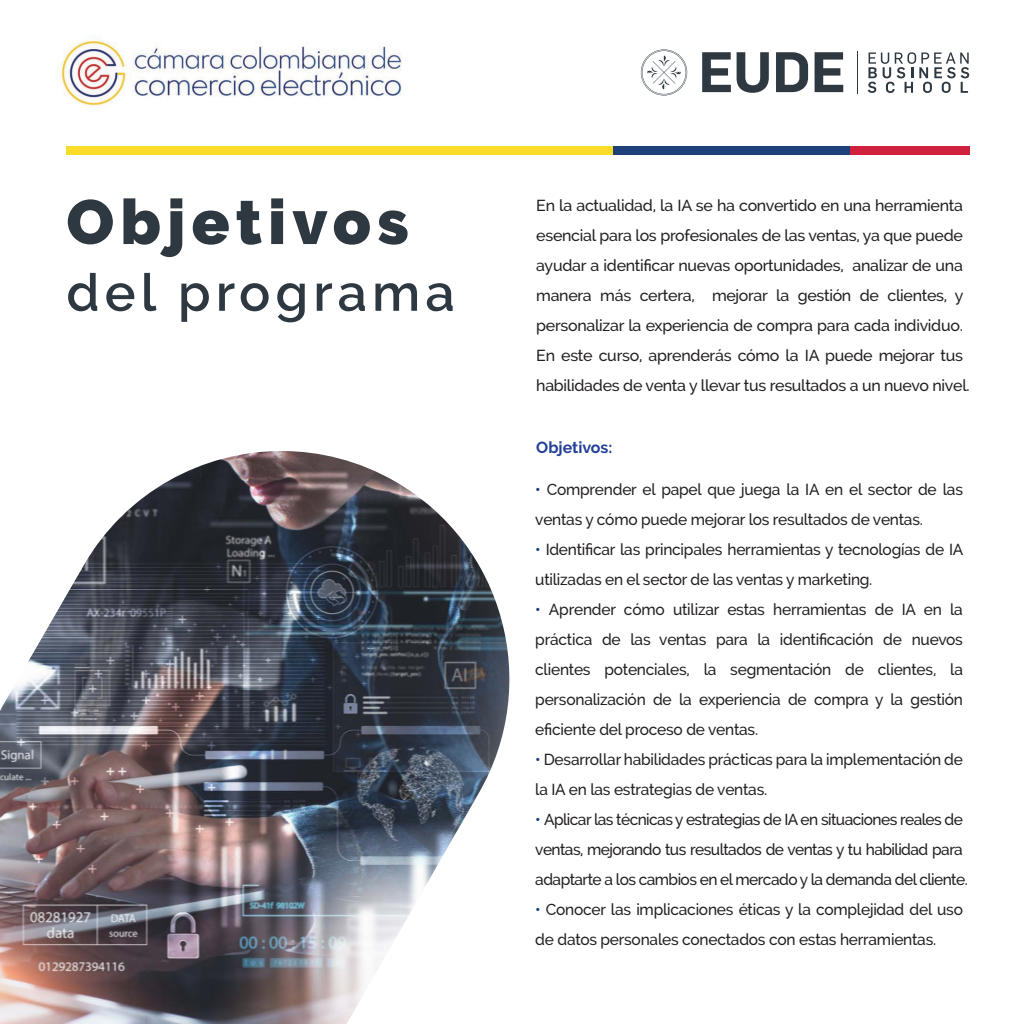
<style>
.page{position:relative;width:1024px;height:1024px;background:#fff}
.page>*{position:absolute;margin:0;border:0;box-sizing:border-box;transform-origin:0 0}
.t1{font:900 62.5px "Raleway";letter-spacing:.1em;color:#2e3840}
.t2{font:600 51.9px "Raleway";letter-spacing:.1em;color:#2e3840}
.t3{font:500 16px/30px "Raleway";letter-spacing:-.02em;color:#231f20}
.t4{font:700 16px "Raleway";color:#223f99}
.s1{font-weight:600;color:#173c7b}
</style>
<div class="page">
<img style="left:0;top:451px;width:510px;height:573px">
<svg style="left:702px;top:52px;width:29px;height:40px"></svg>
<svg style="left:737px;top:52px;width:32px;height:41px"></svg>
<svg style="left:776px;top:52px;width:32px;height:40px"></svg>
<svg style="left:815px;top:52px;width:28px;height:40px"></svg>
<hr style="left:857px;top:51px;width:1px;height:42px;background:#2e3840">
<svg style="left:641px;top:49px;width:46px;height:46px"></svg>
<svg style="left:868px;top:52px;width:101px;height:41px"></svg>
<div style="left:66px;top:146px;width:904px;height:9px;background:#fadc28"></div>
<div style="left:614px;top:146px;width:356px;height:9px;background:#1d3f7a"></div>
<div style="left:850px;top:146px;width:120px;height:9px;background:#d0203e"></div>
<img style="left:61px;top:38px;width:341px;height:70px">
<h1 class="t1" style="left:66px;top:186px;width:344px">Objetivos</h1>
<h2 class="t2" style="left:66px;top:263px;width:390px">del programa</h2>
<p class="t3" style="left:536px;top:191px;width:435px">En la actualidad, la IA se ha convertido en una herramienta esencial para los profesionales de las ventas, ya que puede ayudar a identificar nuevas oportunidades, analizar de una manera más certera, mejorar la gestión de clientes, y personalizar la experiencia de compra para cada individuo.<br>En este curso, aprenderás cómo la IA puede mejorar tus habilidades de venta y llevar tus resultados a un nuevo nivel.</p>
<p class="t4" style="left:536px;top:439px;width:78px">Objetivos:</p>
<p class="t3" style="left:535px;top:475px;width:429px"><span class="s1">•</span> Comprender el papel que juega la IA en el sector de las ventas y cómo puede mejorar los resultados de ventas.</p>
<p class="t3" style="left:535px;top:535px;width:430px"><span class="s1">•</span> Identificar las principales herramientas y tecnologías de IA utilizadas en el sector de las ventas y marketing.</p>
<p class="t3" style="left:535px;top:595px;width:429px;text-align:justify"><span class="s1">•</span> Aprender cómo utilizar estas herramientas de IA en la práctica de las ventas para la identificación de nuevos clientes potenciales, la segmentación de clientes, la personalización de la experiencia de compra y la gestión eficiente del proceso de ventas.</p>
<p class="t3" style="left:535px;top:745px;width:429px"><span class="s1">•</span> Desarrollar habilidades prácticas para la implementación de la IA en las estrategias de ventas.</p>
<p class="t3" style="left:535px;top:805px;width:434px"><span class="s1">•</span> Aplicar las técnicas y estrategias de IA en situaciones reales de ventas, mejorando tus resultados de ventas y tu habilidad para adaptarte a los cambios en el mercado y la demanda del cliente.</p>
<p class="t3" style="left:535px;top:895px;width:429px"><span class="s1">•</span> Conocer las implicaciones éticas y la complejidad del uso de datos personales conectados con estas herramientas.</p>
</div>
